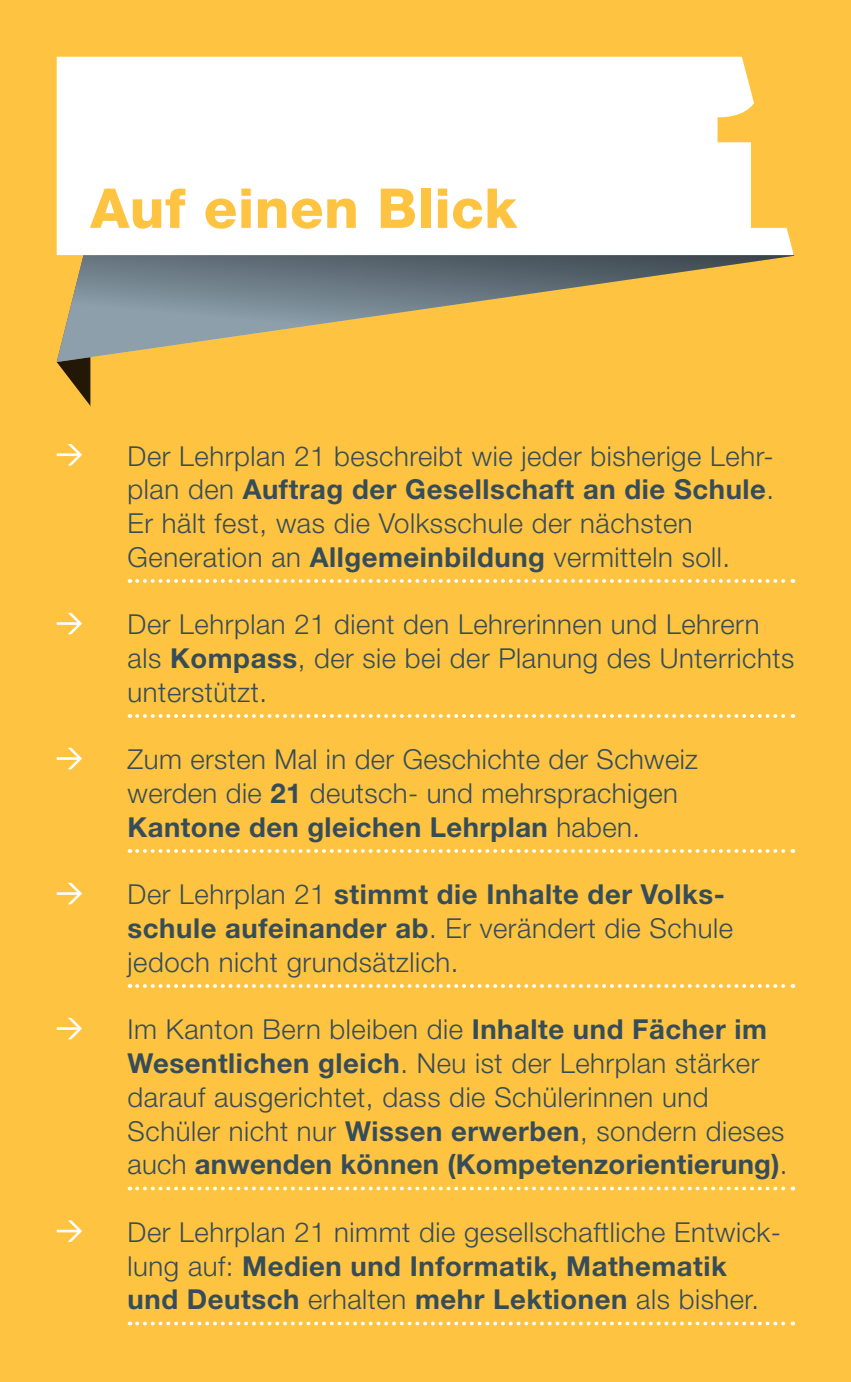
<style>
.page{position:relative;width:851px;height:1382px;background:#fff}
.page>*{position:absolute;margin:0;border:0;box-sizing:border-box;transform-origin:0 0}
.t1{font:800 200px "Helvetica Neue LT Std";color:#fec340}
.lp21_titel{font:800 55px "Helvetica Neue LT Std";letter-spacing:.01em;color:#fec340}
._00_quote{font:300 27.5px/33.8px "Helvetica Neue LT Std";letter-spacing:.02em;color:#364d59}
.s1{font-weight:700}
</style>
<div class="page">
<div style="left:0;top:0;width:850px;height:1382px;background:#fec340"></div>
<svg style="left:57px;top:252px;width:737px;height:110px"></svg>
<div style="left:57px;top:57px;width:736px;height:198px;background:#fff"></div>
<svg style="left:137px;top:579px;width:656px;height:4px"></svg>
<svg style="left:137px;top:714px;width:656px;height:4px"></svg>
<svg style="left:137px;top:849px;width:656px;height:4px"></svg>
<svg style="left:137px;top:984px;width:656px;height:4px"></svg>
<svg style="left:137px;top:1187px;width:656px;height:3px"></svg>
<svg style="left:137px;top:1322px;width:656px;height:3px"></svg>
<svg style="left:57px;top:444px;width:25px;height:22px"></svg>
<svg style="left:57px;top:613px;width:25px;height:21px"></svg>
<svg style="left:57px;top:748px;width:25px;height:21px"></svg>
<svg style="left:57px;top:883px;width:25px;height:21px"></svg>
<svg style="left:57px;top:1018px;width:25px;height:21px"></svg>
<svg style="left:57px;top:1220px;width:25px;height:22px"></svg>
<p class="lp21_titel" style="left:90px;top:176px;width:428px">Auf einen Blick</p>
<p class="t1" style="left:696px;top:38px;width:127px">1</p>
<p class="_00_quote" style="left:128px;top:438px;width:648px">Der Lehrplan 21 beschreibt wie jeder bisherige Lehr&shy;plan den <span class="s1">Auftrag der Gesellschaft an die Schule</span>.<br>Er hält fest, was die Volksschule der nächsten Generation an <span class="s1">Allgemeinbildung</span> vermitteln soll.</p>
<p class="_00_quote" style="left:128px;top:607px;width:668px">Der Lehrplan 21 dient den Lehrerinnen und Lehrern als <span class="s1">Kompass</span>, der sie bei der Planung des Unterrichts unterstützt.</p>
<p class="_00_quote" style="left:128px;top:742px;width:571px">Zum ersten Mal in der Geschichte der Schweiz werden die <span class="s1">21</span> deutsch- und mehrsprachigen<br><span class="s1">Kantone den gleichen Lehrplan</span> haben.</p>
<p class="_00_quote" style="left:128px;top:877px;width:606px">Der Lehrplan 21 <span class="s1">stimmt die Inhalte der Volks&shy;schule aufeinander ab</span>. Er verändert die Schule jedoch nicht grundsätzlich.</p>
<p class="_00_quote" style="left:128px;top:1012px;width:661px">Im Kanton Bern bleiben die <span class="s1">Inhalte und Fächer im Wesentlichen gleich</span>. Neu ist der Lehrplan stärker darauf ausgerichtet, dass die Schülerinnen und Schüler nicht nur <span class="s1">Wissen erwerben</span>, sondern dieses auch <span class="s1">anwenden können (Kompetenzorientierung)</span>.</p>
<p class="_00_quote" style="left:128px;top:1215px;width:655px">Der Lehrplan 21 nimmt die gesellschaftliche Entwick&shy;lung auf: <span class="s1">Medien und Informatik, Mathematik und Deutsch</span> erhalten <span class="s1">mehr Lektionen</span> als bisher.</p>
</div>
